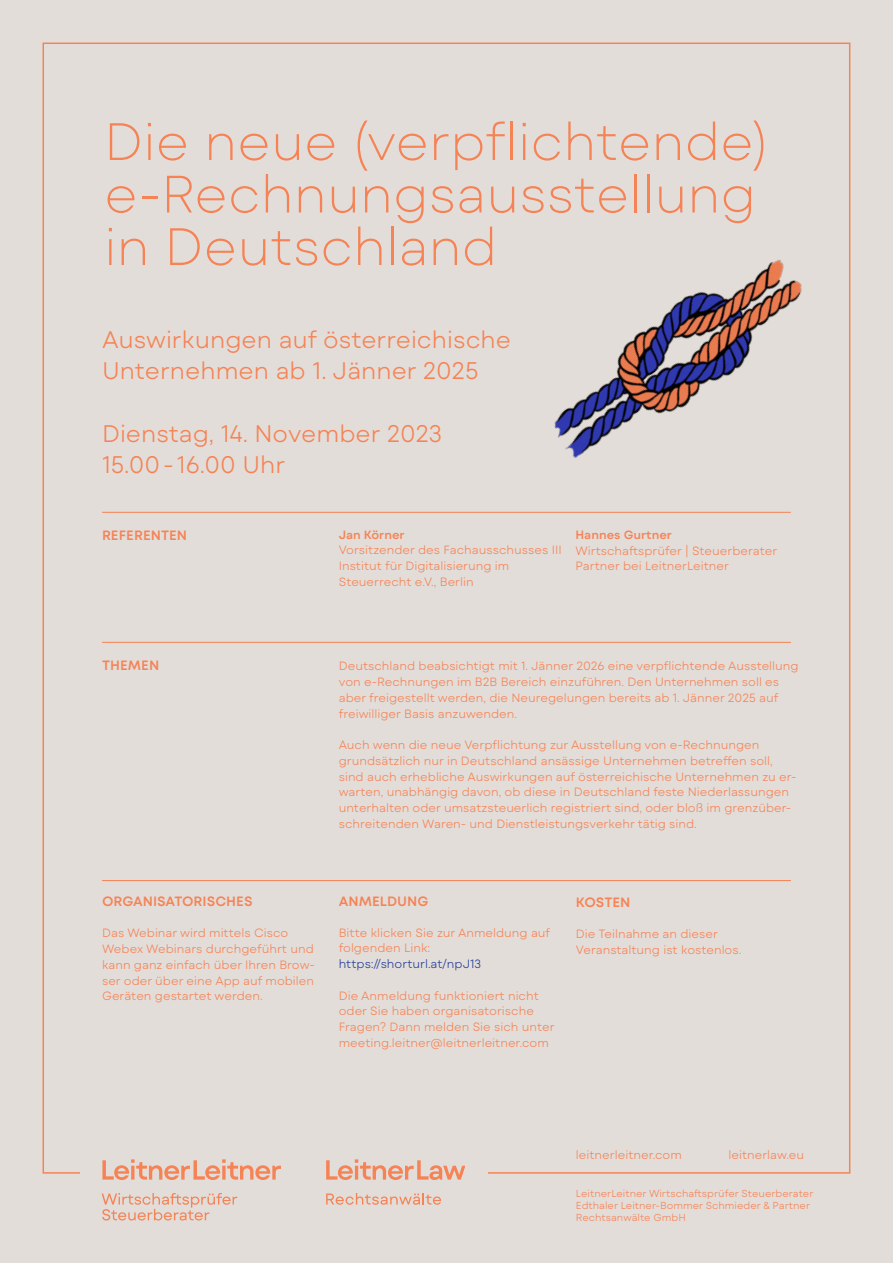
<style>
.page{position:relative;width:893px;height:1263px;background:#e3ddd9}
.page>*{position:absolute;margin:0;border:0;box-sizing:border-box;transform-origin:0 0}
.Headline_40_40_Extra_Light{font:200 52.5px/52.5px "Mont Blanc";color:#f58355}
.Intro_16_20_Light_Caps{font:300 24px/31.2px "Mont Blanc";color:#f58355}
.Themen_9_12_SemiBold_Caps{font:600 13.5px "Mont Blanc";color:#f58355}
._1_2_Copy_8_10_5_Light{font:300 12px/15.8px "Mont Blanc";color:#f58355}
._1_2_Copy_8_10_5_Light-2{font:300 12px "Mont Blanc";color:#223f99}
._1_2_Copy_8_10_5_Light-3{font:600 12px "Mont Blanc";color:#f58355}
._1_1_Copy_6_75pt_Light{font:300 10.2px/12px "Mont Blanc";color:#f58355}
.s1{font-weight:600}
</style>
<div class="page">
<svg style="left:102px;top:1159px;width:179px;height:21px"></svg>
<svg style="left:102px;top:1193px;width:135px;height:27px"></svg>
<svg style="left:326px;top:1193px;width:115px;height:12px"></svg>
<svg style="left:326px;top:1159px;width:139px;height:21px"></svg>
<hr style="left:102px;top:512px;width:689px;height:1px;background:#f58355">
<hr style="left:102px;top:642px;width:689px;height:1px;background:#f58355">
<hr style="left:102px;top:880px;width:689px;height:1px;background:#f58355">
<img style="left:554px;top:259px;width:248px;height:199px">
<p class="Headline_40_40_Extra_Light" style="left:104px;top:116px;width:666px">Die neue (verpflichtende) e-Rechnungsausstellung in Deutschland</p>
<p class="Intro_16_20_Light_Caps" style="left:102px;top:324px;width:411px">Auswirkungen auf österreichische<br>Unternehmen ab 1. Jänner 2025</p>
<p class="Intro_16_20_Light_Caps" style="left:102px;top:418px;width:342px">Dienstag, 14. November 2023<br>15.00- 16.00 Uhr</p>
<p class="Themen_9_12_SemiBold_Caps" style="left:102px;top:527px;width:87px">REFERENTEN</p>
<p class="_1_2_Copy_8_10_5_Light" style="left:339px;top:527px;width:224px"><span class="s1">Jan Körner<br></span>Vorsitzender des Fachausschusses III<br>Institut für Digitalisierung im<br>Steuerrecht e.V., Berlin</p>
<p class="_1_2_Copy_8_10_5_Light-3" style="left:575px;top:527px;width:98px">Hannes Gurtner</p>
<p class="_1_2_Copy_8_10_5_Light" style="left:575px;top:543px;width:203px">Wirtschaftsprüfer | Steuerberater</p>
<p class="_1_2_Copy_8_10_5_Light" style="left:575px;top:558px;width:155px">Partner bei LeitnerLeitner</p>
<p class="Themen_9_12_SemiBold_Caps" style="left:102px;top:656px;width:59px">THEMEN</p>
<p class="_1_2_Copy_8_10_5_Light" style="left:339px;top:658px;width:461px">Deutschland beabsichtigt mit 1. Jänner 2026 eine verpflichtende Ausstellung von e-Rechnungen im B2B Bereich einzuführen. Den Unternehmen soll es aber freigestellt werden, die Neuregelungen bereits ab 1. Jänner 2025 auf freiwilliger Basis anzuwenden.</p>
<p class="_1_2_Copy_8_10_5_Light" style="left:339px;top:737px;width:459px">Auch wenn die neue Verpflichtung zur Ausstellung von e-Rechnungen grundsätzlich nur in Deutschland ansässige Unternehmen betreffen soll, sind auch erhebliche Auswirkungen auf österreichische Unternehmen zu er&shy;warten, unabhängig davon, ob diese in Deutschland feste Niederlassungen unterhalten oder umsatzsteuerlich registriert sind, oder bloß im grenzüber&shy;schreitenden Waren- und Dienstleistungsverkehr tätig sind.</p>
<p class="Themen_9_12_SemiBold_Caps" style="left:102px;top:892px;width:152px">ORGANISATORISCHES</p>
<p class="_1_2_Copy_8_10_5_Light" style="left:102px;top:925px;width:214px">Das Webinar wird mittels Cisco<br>Webex Webinars durchgeführt und kann ganz einfach über Ihren Brow&shy;ser oder über eine App auf mobilen<br>Geräten gestartet werden.</p>
<p class="Themen_9_12_SemiBold_Caps" style="left:339px;top:892px;width:91px">ANMELDUNG</p>
<p class="_1_2_Copy_8_10_5_Light" style="left:339px;top:925px;width:213px">Bitte klicken Sie zur Anmeldung auf folgenden Link:</p>
<p class="_1_2_Copy_8_10_5_Light-2" style="left:339px;top:956px;width:144px">https://shorturl.at/npJ13</p>
<p class="_1_2_Copy_8_10_5_Light" style="left:339px;top:988px;width:217px">Die Anmeldung funktioniert nicht oder Sie haben organisatorische<br>Fragen? Dann melden Sie sich unter</p>
<p class="_1_2_Copy_8_10_5_Light" style="left:339px;top:1035px;width:212px">meeting.leitner@leitnerleitner.com</p>
<p class="Themen_9_12_SemiBold_Caps" style="left:576px;top:894px;width:56px">KOSTEN</p>
<p class="_1_2_Copy_8_10_5_Light" style="left:576px;top:926px;width:167px">Die Teilnahme an dieser<br>Veranstaltung ist kostenlos.</p>
<p class="_1_2_Copy_8_10_5_Light" style="left:576px;top:1147px;width:107px">leitnerleitner.com</p>
<p class="_1_2_Copy_8_10_5_Light" style="left:728px;top:1147px;width:77px">leitnerlaw.eu</p>
<p class="_1_1_Copy_6_75pt_Light" style="left:576px;top:1187px;width:239px">LeitnerLeitner Wirtschaftsprüfer Steuerberater<br>Edthaler Leitner-Bommer Schmieder &amp; Partner<br>Rechtsanwälte GmbH</p>
</div>
